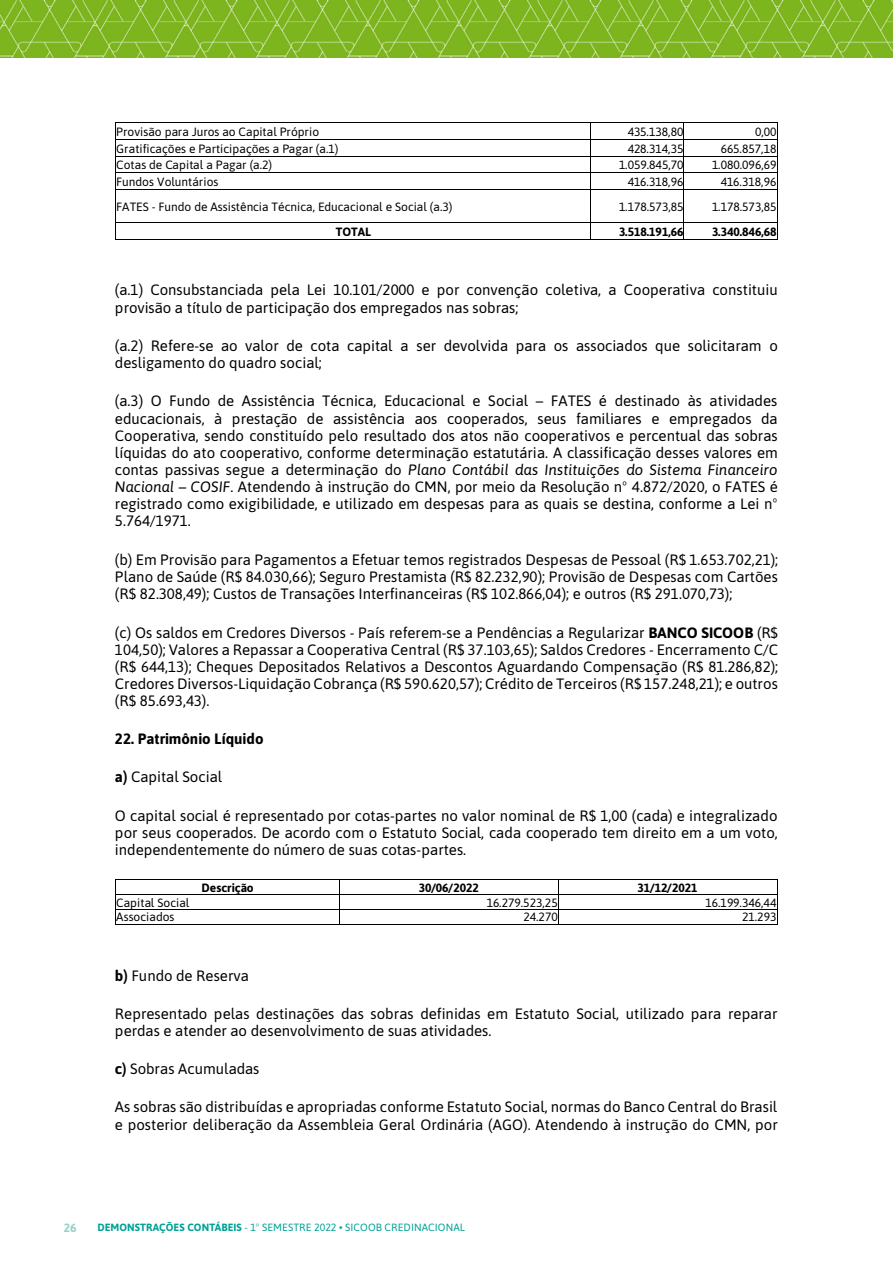
<style>
.page{position:relative;width:893px;height:1263px;background:#fff}
.page>*{position:absolute;margin:0;border:0;box-sizing:border-box;transform-origin:0 0}
.t1{font:15px/17.1px "Asap";color:#000}
.t2{font:700 15px "Asap";letter-spacing:-.005em;color:#000}
.t3{font:12px "Asap";color:#000}
.t4{font:700 12px "Asap";letter-spacing:-.01em;color:#000}
.t5{font:700 12px "Asap";color:#98d1cb}
.t6{font:10.5px "Asap";letter-spacing:.01em;color:#00a295}
.s1{font-style:italic}
.s2{font-weight:700}
</style>
<div class="page">
<img style="left:0;top:0;width:893px;height:57px">
<hr style="left:116px;top:122px;width:474px;height:1px;background:#000">
<hr style="left:591px;top:122px;width:92px;height:1px;background:#000">
<hr style="left:684px;top:122px;width:93px;height:1px;background:#000">
<hr style="left:116px;top:139px;width:474px;height:1px;background:#000">
<hr style="left:591px;top:139px;width:92px;height:1px;background:#000">
<hr style="left:684px;top:139px;width:93px;height:1px;background:#000">
<hr style="left:116px;top:156px;width:474px;height:1px;background:#000">
<hr style="left:591px;top:156px;width:92px;height:1px;background:#000">
<hr style="left:684px;top:156px;width:93px;height:1px;background:#000">
<hr style="left:116px;top:172px;width:474px;height:1px;background:#000">
<hr style="left:591px;top:172px;width:92px;height:1px;background:#000">
<hr style="left:684px;top:172px;width:93px;height:1px;background:#000">
<svg style="left:115px;top:122px;width:1px;height:68px"></svg>
<hr style="left:116px;top:189px;width:474px;height:1px;background:#000">
<svg style="left:590px;top:122px;width:1px;height:68px"></svg>
<hr style="left:591px;top:189px;width:92px;height:1px;background:#000">
<svg style="left:683px;top:122px;width:1px;height:68px"></svg>
<hr style="left:684px;top:189px;width:93px;height:1px;background:#000">
<svg style="left:777px;top:122px;width:1px;height:68px"></svg>
<hr style="left:115px;top:190px;width:1px;height:33px;background:#000">
<hr style="left:590px;top:190px;width:1px;height:33px;background:#000">
<hr style="left:683px;top:190px;width:1px;height:33px;background:#000">
<hr style="left:777px;top:190px;width:1px;height:33px;background:#000">
<hr style="left:116px;top:223px;width:474px;height:1px;background:#000">
<hr style="left:591px;top:223px;width:92px;height:1px;background:#000">
<hr style="left:684px;top:223px;width:93px;height:1px;background:#000">
<svg style="left:115px;top:223px;width:1px;height:17px"></svg>
<hr style="left:116px;top:239px;width:474px;height:1px;background:#000">
<svg style="left:590px;top:223px;width:1px;height:17px"></svg>
<hr style="left:591px;top:239px;width:92px;height:1px;background:#000">
<svg style="left:683px;top:223px;width:1px;height:17px"></svg>
<hr style="left:684px;top:239px;width:93px;height:1px;background:#000">
<svg style="left:777px;top:223px;width:1px;height:17px"></svg>
<hr style="left:116px;top:879px;width:223px;height:1px;background:#000">
<hr style="left:340px;top:879px;width:218px;height:1px;background:#000">
<hr style="left:559px;top:879px;width:218px;height:1px;background:#000">
<hr style="left:116px;top:894px;width:223px;height:1px;background:#000">
<hr style="left:340px;top:894px;width:218px;height:1px;background:#000">
<hr style="left:559px;top:894px;width:218px;height:1px;background:#000">
<hr style="left:116px;top:909px;width:223px;height:1px;background:#000">
<hr style="left:340px;top:909px;width:218px;height:1px;background:#000">
<hr style="left:559px;top:909px;width:218px;height:1px;background:#000">
<svg style="left:115px;top:879px;width:1px;height:46px"></svg>
<hr style="left:116px;top:924px;width:223px;height:1px;background:#000">
<svg style="left:339px;top:879px;width:1px;height:46px"></svg>
<hr style="left:340px;top:924px;width:218px;height:1px;background:#000">
<svg style="left:558px;top:879px;width:1px;height:46px"></svg>
<hr style="left:559px;top:924px;width:218px;height:1px;background:#000">
<svg style="left:777px;top:879px;width:1px;height:46px"></svg>
<p class="t3" style="left:116px;top:123px;width:205px">Provisão para Juros ao Capital Próprio</p>
<p class="t3" style="left:628px;top:123px;width:57px">435.138,80</p>
<p class="t3" style="left:755px;top:123px;width:23px">0,00</p>
<p class="t3" style="left:116px;top:140px;width:224px">Gratificações e Participações a Pagar (a.1)</p>
<p class="t3" style="left:628px;top:140px;width:57px">428.314,35</p>
<p class="t3" style="left:721px;top:140px;width:57px">665.857,18</p>
<p class="t3" style="left:116px;top:157px;width:158px">Cotas de Capital a Pagar (a.2)</p>
<p class="t3" style="left:619px;top:157px;width:66px">1.059.845,70</p>
<p class="t3" style="left:712px;top:157px;width:66px">1.080.096,69</p>
<p class="t3" style="left:116px;top:173px;width:104px">Fundos Voluntários</p>
<p class="t3" style="left:628px;top:173px;width:57px">416.318,96</p>
<p class="t3" style="left:721px;top:173px;width:57px">416.318,96</p>
<p class="t3" style="left:116px;top:198px;width:338px">FATES - Fundo de Assistência Técnica, Educacional e Social (a.3)</p>
<p class="t3" style="left:619px;top:198px;width:66px">1.178.573,85</p>
<p class="t3" style="left:712px;top:198px;width:66px">1.178.573,85</p>
<p class="t4" style="left:336px;top:223px;width:37px">TOTAL</p>
<p class="t4" style="left:619px;top:223px;width:66px">3.518.191,66</p>
<p class="t4" style="left:712px;top:223px;width:66px">3.340.846,68</p>
<p class="t1" style="left:115px;top:280px;width:664px">(a.1) Consubstanciada pela Lei 10.101/2000 e por convenção coletiva, a Cooperativa constituiu provisão a título de participação dos empregados nas sobras;</p>
<p class="t1" style="left:115px;top:336px;width:664px">(a.2) Refere-se ao valor de cota capital a ser devolvida para os associados que solicitaram o desligamento do quadro social;</p>
<p class="t1" style="left:115px;top:391px;width:664px;text-align:justify">(a.3) O Fundo de Assistência Técnica, Educacional e Social – FATES é destinado às atividades educacionais, à prestação de assistência aos cooperados, seus familiares e empregados da Cooperativa, sendo constituído pelo resultado dos atos não cooperativos e percentual das sobras líquidas do ato cooperativo, conforme determinação estatutária. A classificação desses valores em contas passivas segue a determinação do <span class="s1">Plano Contábil das Instituições do Sistema Financeiro Nacional – COSIF</span>. Atendendo à instrução do CMN, por meio da Resolução nº 4.872/2020, o FATES é registrado como exigibilidade, e utilizado em despesas para as quais se destina, conforme a Lei nº 5.764/1971.</p>
<p class="t1" style="left:115px;top:550px;width:664px;text-align:justify">(b) Em Provisão para Pagamentos a Efetuar temos registrados Despesas de Pessoal (R$ 1.653.702,21); Plano de Saúde (R$ 84.030,66); Seguro Prestamista (R$ 82.232,90); Provisão de Despesas com Cartões (R$ 82.308,49); Custos de Transações Interfinanceiras (R$ 102.866,04); e outros (R$ 291.070,73);</p>
<p class="t1" style="left:115px;top:623px;width:664px;text-align:justify">(c) Os saldos em Credores Diversos - País referem-se a Pendências a Regularizar <span class="s2">BANCO SICOOB</span> (R$ 104,50); Valores a Repassar a Cooperativa Central (R$ 37.103,65); Saldos Credores - Encerramento C/C (R$ 644,13); Cheques Depositados Relativos a Descontos Aguardando Compensação (R$ 81.286,82); Credores Diversos-Liquidação Cobrança (R$ 590.620,57); Crédito de Terceiros (R$ 157.248,21); e outros (R$ 85.693,43).</p>
<p class="t2" style="left:115px;top:728px;width:150px">22. Patrimônio Líquido</p>
<p class="t1" style="left:115px;top:768px;width:109px"><span class="s2">a)</span> Capital Social</p>
<p class="t1" style="left:115px;top:806px;width:664px;text-align:justify">O capital social é representado por cotas-partes no valor nominal de R$ 1,00 (cada) e integralizado por seus cooperados. De acordo com o Estatuto Social, cada cooperado tem direito em a um voto, independentemente do número de suas cotas-partes.</p>
<p class="t4" style="left:201px;top:879px;width:54px">Descrição</p>
<p class="t4" style="left:419px;top:879px;width:62px">30/06/2022</p>
<p class="t4" style="left:638px;top:879px;width:62px">31/12/2021</p>
<p class="t3" style="left:116px;top:894px;width:75px">Capital Social</p>
<p class="t3" style="left:487px;top:894px;width:73px">16.279.523,25</p>
<p class="t3" style="left:705px;top:894px;width:73px">16.199.346,44</p>
<p class="t3" style="left:116px;top:909px;width:60px">Associados</p>
<p class="t3" style="left:524px;top:909px;width:36px">24.270</p>
<p class="t3" style="left:742px;top:909px;width:36px">21.293</p>
<p class="t1" style="left:115px;top:966px;width:135px"><span class="s2">b)</span> Fundo de Reserva</p>
<p class="t1" style="left:115px;top:1004px;width:664px">Representado pelas destinações das sobras definidas em Estatuto Social, utilizado para reparar perdas e atender ao desenvolvimento de suas atividades.</p>
<p class="t1" style="left:115px;top:1060px;width:146px"><span class="s2">c)</span> Sobras Acumuladas</p>
<p class="t1" style="left:115px;top:1098px;width:664px">As sobras são distribuídas e apropriadas conforme Estatuto Social, normas do Banco Central do Brasil e posterior deliberação da Assembleia Geral Ordinária (AGO). Atendendo à instrução do CMN, por</p>
<p class="t5" style="left:64px;top:1219px;width:14px">26</p>
<p class="t6" style="left:97px;top:1220px;width:369px"><span class="s2">DEMONSTRAÇÕES CONTÁBEIS</span> - 1º SEMESTRE 2022 • SICOOB CREDINACIONAL</p>
</div>
